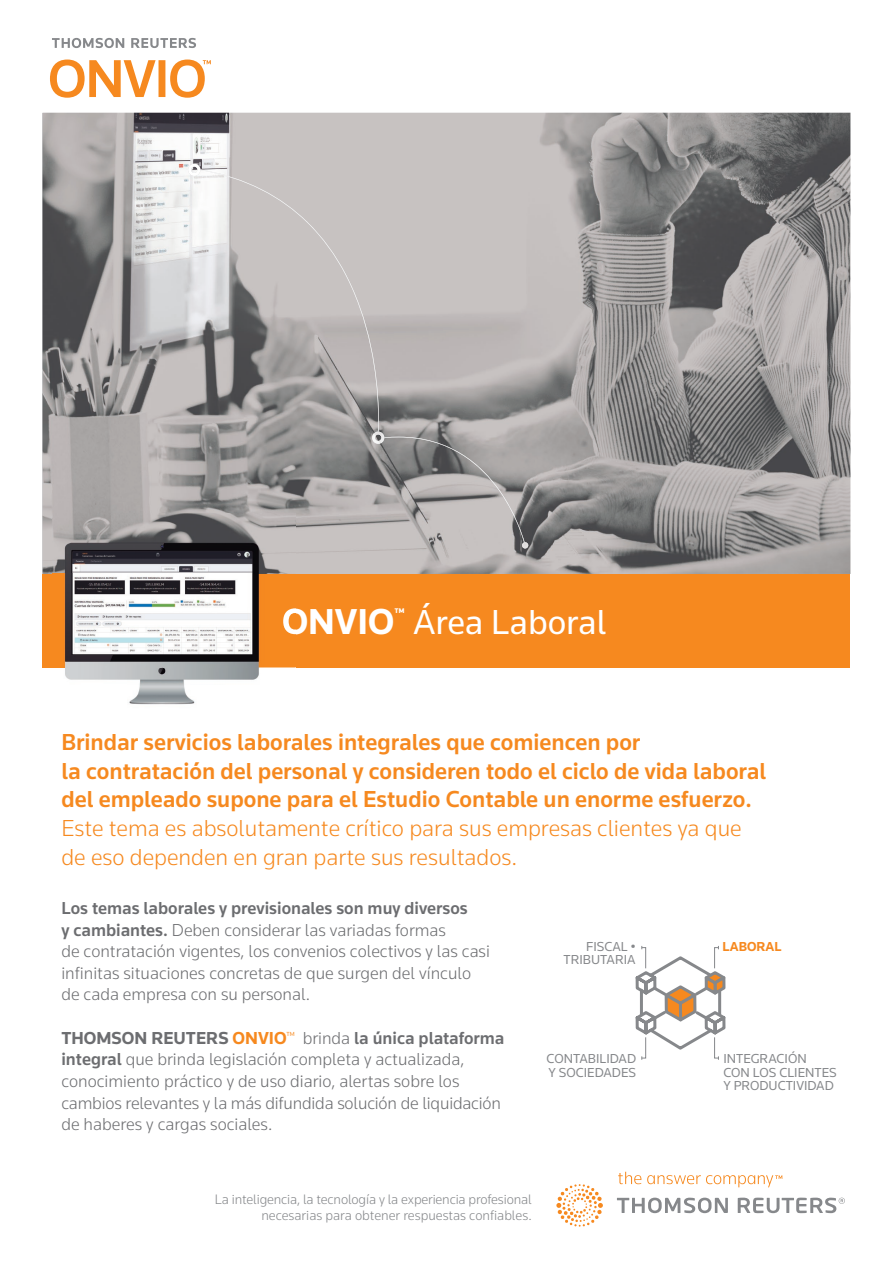
<style>
.page{position:relative;width:893px;height:1263px;background:#fff}
.page>*{position:absolute;margin:0;border:0;box-sizing:border-box;transform-origin:0 0}
.t1{font:700 37.35px "Knowledge";color:#fff}
.t2{font:36px "Knowledge";color:#fff}
.t3{font:500 24px/28.8px "Knowledge";color:#f6891f}
.t4{font:300 24px/28.8px "Knowledge";color:#f6891f}
.t5{font:300 18px/21.6px "Knowledge";color:#6c6d70}
.t6{font:700 18px "Knowledge";color:#6c6d70}
.t7{font:700 14.55px "Knowledge";color:#fff}
.t8{font:300 14.25px/16.5px "Knowledge";letter-spacing:-.01em;color:#86888b;text-align:right}
.t9{font:13.5px/13.5px "Knowledge";color:#86888b}
.t10{font:700 13.5px "Knowledge";color:#f6891f}
.t11{font:6.15px "Knowledge";color:#f6891f}
.s1{font-weight:500}
.s2{color:#f6891f}
</style>
<div class="page">
<img style="left:43px;top:113px;width:807px;height:461px">
<svg style="left:556px;top:1172px;width:289px;height:55px"></svg>
<svg style="left:50px;top:60px;width:161px;height:38px"></svg>
<svg style="left:52px;top:38px;width:144px;height:10px"></svg>
<div style="left:43px;top:574px;width:807px;height:93px;background:#f6891f"></div>
<img style="left:53px;top:514px;width:243px;height:191px">
<img style="left:283px;top:608px;width:13px;height:26px">
<svg style="left:635px;top:946px;width:91px;height:114px"></svg>
<svg style="left:522px;top:542px;width:6px;height:6px"></svg>
<svg style="left:372px;top:432px;width:12px;height:12px"></svg>
<img style="left:384px;top:437px;width:141px;height:108px">
<img style="left:200px;top:170px;width:107px;height:52px">
<div style="left:306px;top:222px;width:40px;height:52px;background:#c7c2c1"></div>
<img style="left:345px;top:274px;width:34px;height:158px">
<svg style="left:188px;top:164px;width:13px;height:12px"></svg>
<h1 class="t1" style="left:282px;top:598px;width:114px">ONVIO</h1>
<p class="t7" style="left:394px;top:604px;width:12px">™</p>
<h2 class="t2" style="left:413px;top:599px;width:195px">Área Laboral</h2>
<h3 class="t3" style="left:61px;top:727px;width:706px">Brindar servicios laborales integrales que comiencen por<br>la contratación del personal y consideren todo el ciclo de vida laboral del empleado supone para el Estudio Contable un enorme esfuerzo.</h3>
<h3 class="t4" style="left:61px;top:813px;width:682px">Este tema es absolutamente crítico para sus empresas clientes ya que de eso dependen en gran parte sus resultados.</h3>
<p class="t5" style="left:61px;top:897px;width:430px"><span class="s1">Los temas laborales y previsionales son muy diversos<br>y cambiantes.</span> Deben considerar las variadas formas<br>de contratación vigentes, los convenios colectivos y las casi infinitas situaciones concretas de que surgen del vínculo de cada empresa con su personal.</p>
<p class="t6" style="left:61px;top:1026px;width:227px">THOMSON REUTERS <span class="s2">ONVIO</span></p>
<p class="t11" style="left:287px;top:1030px;width:10px">TM</p>
<p class="t9" style="left:564px;top:939px;width:73px;text-align:right">FISCAL •<br>TRIBUTARIA</p>
<p class="t10" style="left:722px;top:938px;width:61px">LABORAL</p>
<p class="t5" style="left:61px;top:1026px;width:445px;text-indent:241px">brinda <span class="s1">la única plataforma integral</span> que brinda legislación completa y actualizada, conocimiento práctico y de uso diario, alertas sobre los cambios relevantes y la más difundida solución de liquidación de haberes y cargas sociales.</p>
<p class="t9" style="left:723px;top:1051px;width:115px">INTEGRACIÓN<br>CON LOS CLIENTES<br>Y PRODUCTIVIDAD</p>
<p class="t9" style="left:546px;top:1051px;width:91px">CONTABILIDAD<br>Y SOCIEDADES</p>
<p class="t8" style="left:215px;top:1190px;width:319px">La inteligencia, la tecnología y la experiencia profesional necesarias para obtener respuestas confiables.</p>
</div>
